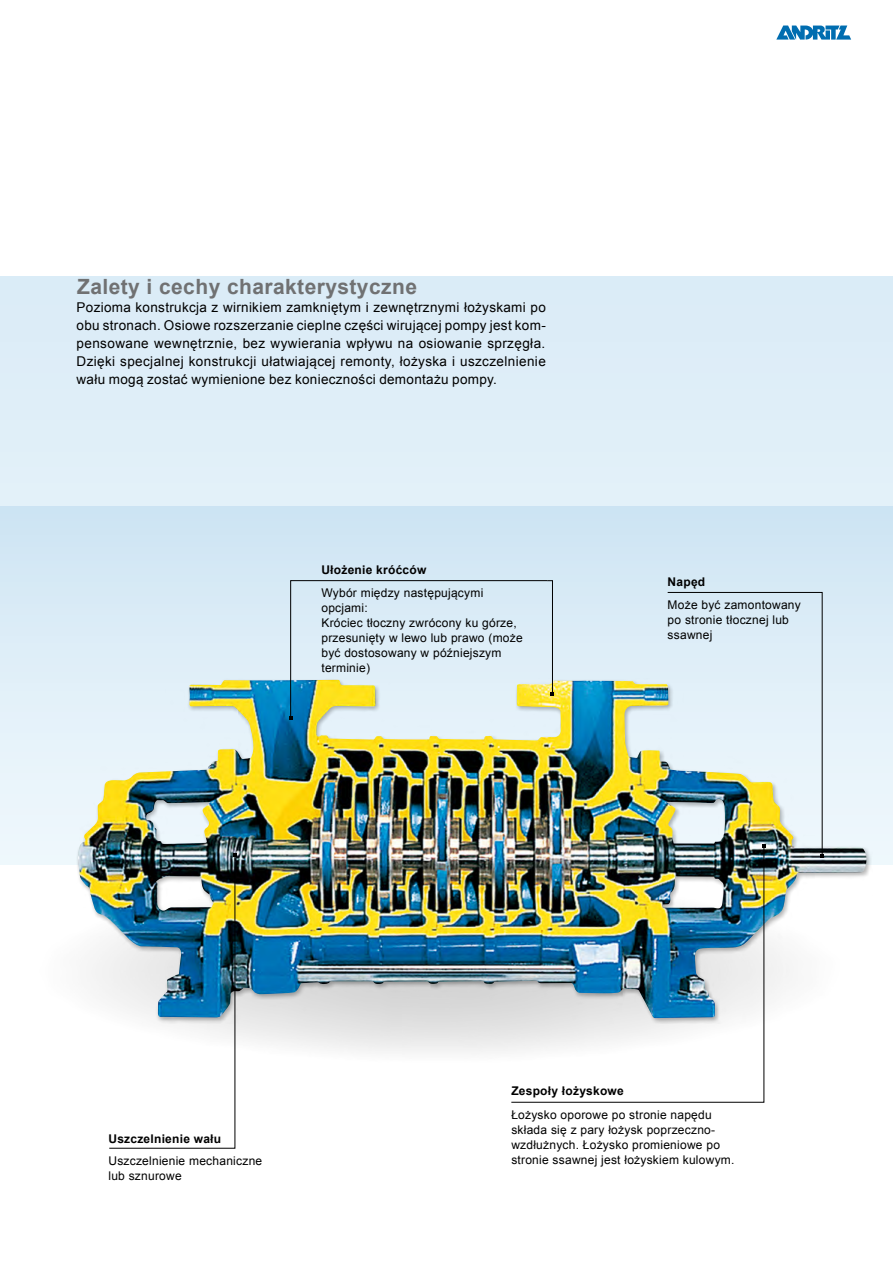
<style>
.page{position:relative;width:893px;height:1263px;background:#fff}
.page>*{position:absolute;margin:0;border:0;box-sizing:border-box;transform-origin:0 0}
.t1{font:700 21px "Arial";letter-spacing:.02em;color:#707172}
.t2{font:13.5px/18px "Arial";letter-spacing:.025em;color:#000;text-align:justify}
.t3{font:12px/15px "Arial";letter-spacing:.02em;color:#000}
.t4{font:700 12px "Arial";letter-spacing:.02em;color:#000}
</style>
<div class="page">
<div style="left:0;top:276px;width:893px;height:588px;background:#dfeef8"></div>
<div style="left:0;top:507px;width:893px;height:357px;background:linear-gradient(to bottom,#cfe5f3,#f2f9fd)"></div>
<svg style="left:31px;top:877px;width:817px;height:187px;fill:#f3f3f3"></svg>
<div style="left:76px;top:678px;width:797px;height:346px;background:#000;opacity:.3"></div>
<img style="left:78px;top:680px;width:188px;height:337px">
<img style="left:109px;top:853px;width:127px;height:296px">
<img style="left:511px;top:845px;width:254px;height:258px">
<svg style="left:667px;top:592px;width:157px;height:266px"></svg>
<svg style="left:289px;top:580px;width:265px;height:140px"></svg>
<svg style="left:776px;top:26px;width:75px;height:14px"></svg>
<h1 class="t1" style="left:77px;top:273px;width:341px">Zalety i cechy charakterystyczne</h1>
<p class="t2" style="left:77px;top:299px;width:471px">Pozioma konstrukcja z wirnikiem zamkniętym i zewnętrznymi łożyskami po obu stronach. Osiowe rozszerzanie cieplne części wirującej pompy jest kom&shy;pensowane wewnętrznie, bez wywierania wpływu na osiowanie sprzęgła.<br>Dzięki specjalnej konstrukcji ułatwiającej remonty, łożyska i uszczelnienie wału mogą zostać wymienione bez konieczności demontażu pompy.</p>
<p class="t4" style="left:321px;top:562px;width:106px">Ułożenie króćców</p>
<p class="t3" style="left:321px;top:585px;width:203px">Wybór między następującymi opcjami:<br>Króciec tłoczny zwrócony ku górze, przesunięty w lewo lub prawo (może być dostosowany w późniejszym terminie)</p>
<p class="t4" style="left:668px;top:574px;width:39px">Napęd</p>
<p class="t3" style="left:668px;top:597px;width:135px">Może być zamontowany po stronie tłocznej lub ssawnej</p>
<p class="t4" style="left:108px;top:1130px;width:114px">Uszczelnienie wału</p>
<p class="t3" style="left:108px;top:1154px;width:155px">Uszczelnienie mechaniczne lub sznurowe</p>
<p class="t4" style="left:511px;top:1083px;width:114px">Zespoły łożyskowe</p>
<p class="t3" style="left:511px;top:1107px;width:225px">Łożysko oporowe po stronie napędu składa się z pary łożysk poprzeczno&shy;wzdłużnych. Łożysko promieniowe po stronie ssawnej jest łożyskiem kulowym.</p>
</div>
